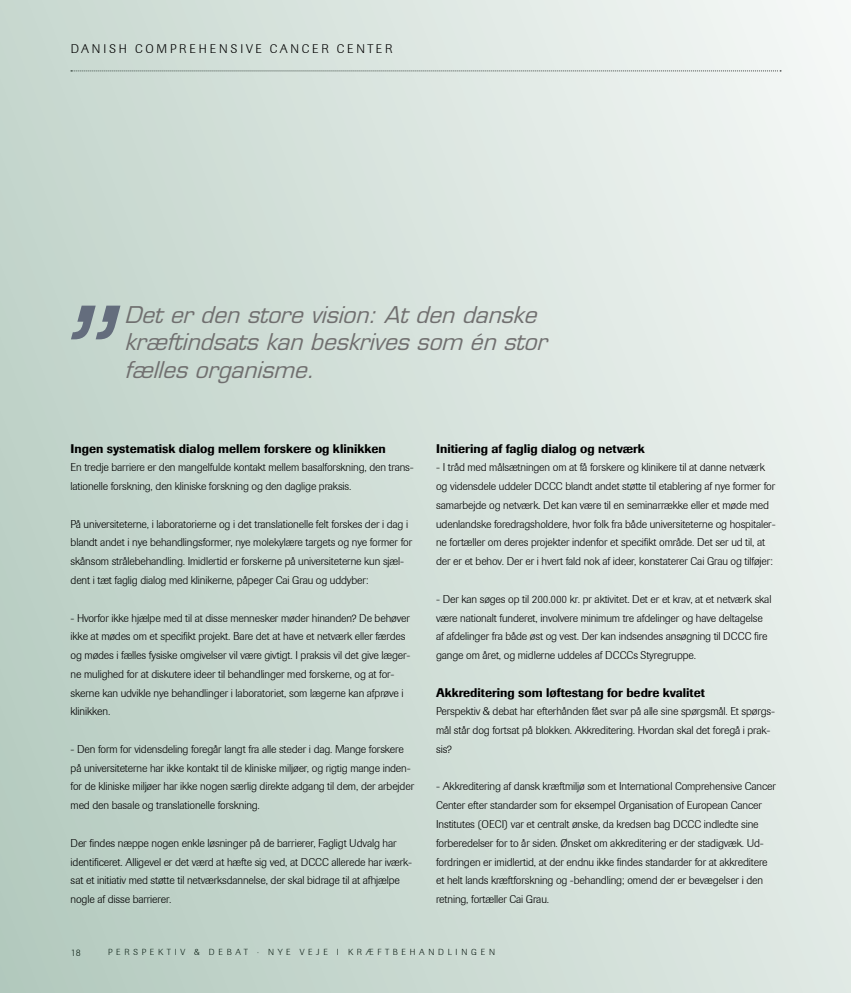
<style>
.page{position:relative;width:851px;height:993px;background:#fff}
.page>*{position:absolute;margin:0;border:0;box-sizing:border-box;transform-origin:0 0}
.t1{font:italic 22.5px/27.5px "Eurostile LT Std";color:#706f6f}
.t2{font:500 12.5px "Berthold Imago";color:#000}
.t3{font:300 12.5px "Berthold Imago";letter-spacing:.22em;color:#000}
.t4{font:300 11.25px/18.8px "Berthold Imago";letter-spacing:-.01em;color:#000}
.t5{font:300 10px "Berthold Imago";color:#000}
.t6{font:300 8.75px "Berthold Imago";letter-spacing:.42em;color:#000}
</style>
<div class="page">
<div style="left:0;top:0;width:850px;height:992px;background:linear-gradient(to right,#bcd0c6,#ecf1ee)"></div>
<svg style="left:71px;top:305px;width:49px;height:34px;background:#96a3a6"></svg>
<p class="t3" style="left:71px;top:42px;width:323px">DANISH COMPREHENSIVE CANCER CENTER</p>
<h1 class="t1" style="left:124px;top:300px;width:430px">Deterdenstorevision:Atdendanske kræftindsatskanbeskrivessom énstor fællesorganisme.</h1>
<p class="t2" style="left:71px;top:440px;width:317px">Ingen systematisk dialog mellem forskere og klinikken</p>
<p class="t4" style="left:71px;top:458px;width:345px">En tredje barriere er den mangelfulde kontakt mellem basalforskning, den trans&shy;lationelle forskning, den kliniske forskning og den daglige praksis.</p>
<p class="t4" style="left:71px;top:514px;width:343px">På universiteterne, i laboratorierne og i det translationelle felt forskes der i dag i blandt andet i nye behandlingsformer, nye molekylære targets og nye former for skånsom strålebehandling. Imidlertid er forskerne på universiteterne kun sjæl&shy;dent i tæt faglig dialog med klinikerne, påpeger Cai Grau og uddyber:</p>
<p class="t4" style="left:71px;top:608px;width:341px">- Hvorfor ikke hjælpe med til at disse mennesker møder hinanden? De behøver ikke at mødes om et specifikt projekt. Bare det at have et netværk eller færdes og mødes i fælles fysiske omgivelser vil være givtigt. I praksis vil det give læger&shy;ne mulighed for at diskutere ideer til behandlinger med forskerne, og at for&shy;skerne kan udvikle nye behandlinger i laboratoriet, som lægerne kan afprøve i klinikken.</p>
<p class="t4" style="left:71px;top:739px;width:345px">- Den form for vidensdeling foregår langt fra alle steder i dag. Mange forskere på universiteterne har ikke kontakt til de kliniske miljøer, og rigtig mange inden&shy;for de kliniske miljøer har ikke nogen særlig direkte adgang til dem, der arbejder med den basale og translationelle forskning.</p>
<p class="t4" style="left:71px;top:833px;width:343px">Der findes næppe nogen enkle løsninger på de barrierer, Fagligt Udvalg har identificeret. Alligevel er det værd at hæfte sig ved, at DCCC allerede har iværk&shy;sat et initiativ med støtte til netværksdannelse, der skal bidrage til at afhjælpe nogle af disse barrierer.</p>
<p class="t2" style="left:436px;top:440px;width:210px">Initiering af faglig dialog og netværk</p>
<p class="t4" style="left:436px;top:458px;width:341px">- I tråd med målsætningen om at få forskere og klinikere til at danne netværk og vidensdele uddeler DCCC blandt andet støtte til etablering af nye former for samarbejde og netværk. Det kan være til en seminarrække eller et møde med udenlandske foredragsholdere, hvor folk fra både universiteterne og hospitaler&shy;ne fortæller om deres projekter indenfor et specifikt område. Det ser ud til, at der er et behov. Der er i hvert fald nok af ideer, konstaterer Cai Grau og tilføjer:</p>
<p class="t4" style="left:436px;top:589px;width:337px">- Der kan søges op til 200.000 kr. pr aktivitet. Det er et krav, at et netværk skal være nationalt funderet, involvere minimum tre afdelinger og have deltagelse af afdelinger fra både øst og vest. Der kan indsendes ansøgning til DCCC fire gange om året, og midlerne uddeles af DCCCs Styregruppe.</p>
<p class="t2" style="left:436px;top:684px;width:270px">Akkreditering som løftestang for bedre kvalitet</p>
<p class="t4" style="left:436px;top:702px;width:340px">Perspektiv &amp; debat har efterhånden fået svar på alle sine spørgsmål. Et spørgs&shy;mål står dog fortsat på blokken. Akkreditering. Hvordan skal det foregå i prak&shy;sis?</p>
<p class="t4" style="left:436px;top:777px;width:341px">- Akkreditering af dansk kræftmiljø som et International Comprehensive Cancer Center efter standarder som for eksempel Organisation of European Cancer Institutes (OECI) var et centralt ønske, da kredsen bag DCCC indledte sine forberedelser for to år siden. Ønsket om akkreditering er der stadigvæk. Ud&shy;fordringen er imidlertid, at der endnu ikke findes standarder for at akkreditere et helt lands kræftforskning og -behandling; omend der er bevægelser i den retning, fortæller Cai Grau.</p>
<p class="t5" style="left:71px;top:946px;width:11px">18</p>
<p class="t6" style="left:108px;top:946px;width:388px">PERSPEKTIV &amp; DEBAT · NYE VEJE I KRÆFTBEHANDLINGEN</p>
</div>
